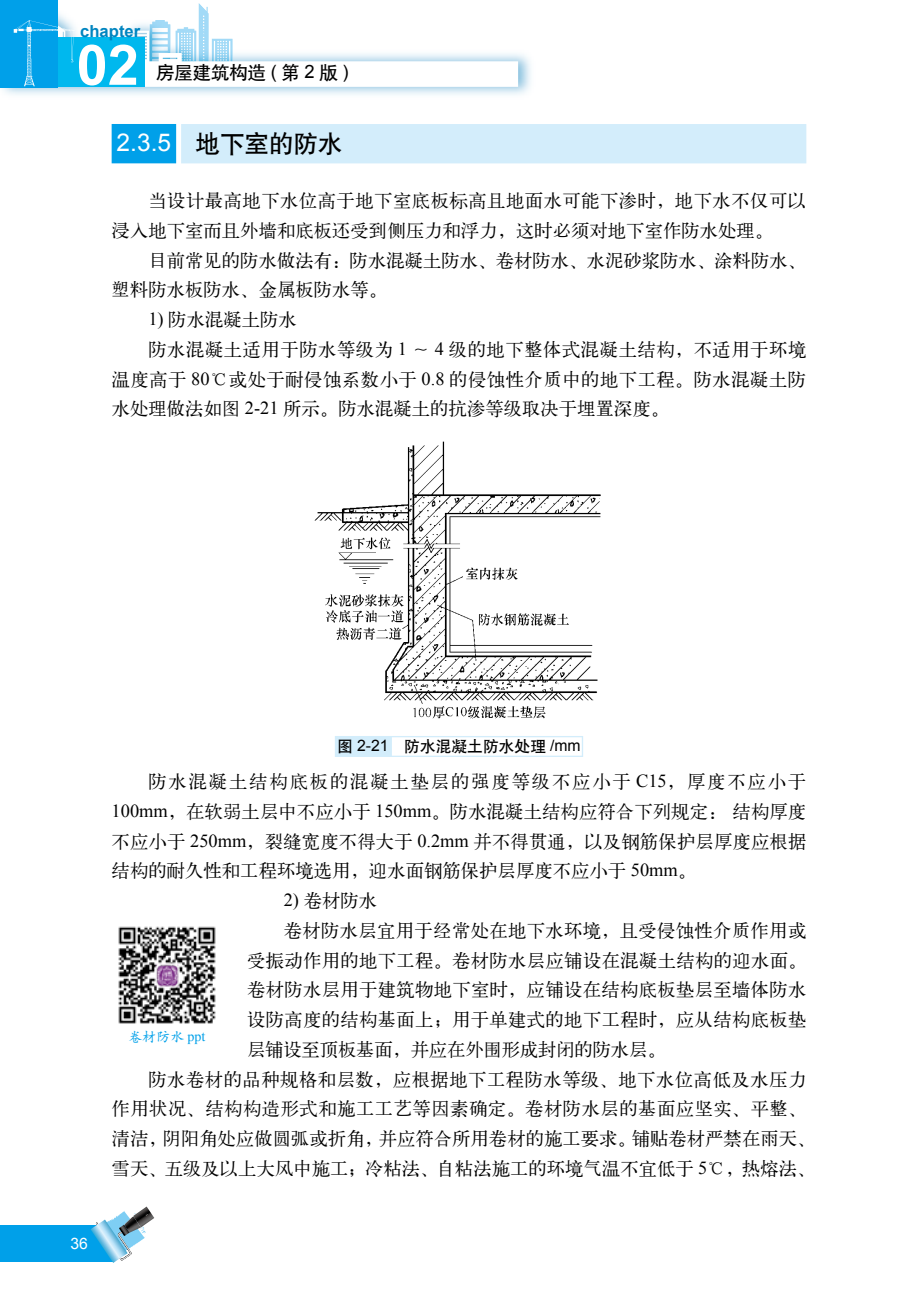
<style>
.page{position:relative;width:918px;height:1290px;background:#fff}
.page>*{position:absolute;margin:0;border:0;box-sizing:border-box;transform-origin:0 0}
.t1{font:700 56px "Arial";color:#fff}
.t2{font:24.5px "H Yb 1 gj";color:#000}
.t3{font:18.38px/29.8px "H Ya 1 gj";letter-spacing:.015em;color:#000}
.t4{font:18.38px "H Ya 1 gj";letter-spacing:-.01em;color:#000}
.t5{font:18.38px "H Yb 1 gj";color:#000}
.t6{font:700 16.62px "Arial";color:#0085c0}
.t7{font:15.75px "H Yb 1 gj";color:#000}
.t8{font:15.75px "Arial";color:#fff}
.t9{font:14px "H Yc 1 gj";color:#00a0e9}
.s1{font-family:"Arial"}
.s2{font-family:"Arial";color:#fff}
.s3{font-family:"Times New Roman"}
</style>
<div class="page">
<img style="left:0;top:54px;width:531px;height:41px">
<div style="left:0;top:0;width:58px;height:87px;background:#00a0e9"></div>
<svg style="left:13px;top:3px;width:505px;height:84px"></svg>
<div style="left:0;top:1225px;width:114px;height:37px;background:#00a0e9"></div>
<svg style="left:90px;top:1206px;width:64px;height:57px"></svg>
<div style="left:181px;top:124px;width:625px;height:39px;background:#d3edfb"></div>
<div style="left:112px;top:124px;width:64px;height:39px;background:#00a0e9"></div>
<div style="left:335px;top:736px;width:248px;height:21px;background:#d3edfb"></div>
<div style="left:392px;top:737px;width:190px;height:19px;background:#fff"></div>
<img style="left:314px;top:441px;width:287px;height:278px">
<img style="left:118px;top:926px;width:98px;height:98px">
<p class="t6" style="left:80px;top:20px;width:62px">chapter</p>
<h1 class="t1" style="left:77px;top:28px;width:64px">02</h1>
<p class="t5" style="left:156px;top:63px;width:194px">房屋建筑构造 <span class="s1">(</span> 第 <span class="s1">2</span> 版 <span class="s1">)</span></p>
<h2 class="t2" style="left:117px;top:131px;width:227px"><span class="s2">2.3.5</span>　地下室的防水</h2>
<p class="t3" style="left:112px;top:186px;width:696px;text-indent:37px">当设计最高地下水位高于地下室底板标高且地面水可能下渗时，地下水不仅可以浸入地下室而且外墙和底板还受到侧压力和浮力，这时必须对地下室作防水处理。</p>
<p class="t3" style="left:112px;top:245px;width:696px;text-indent:37px">目前常见的防水做法有：防水混凝土防水、卷材防水、水泥砂浆防水、涂料防水、塑料防水板防水、金属板防水等。</p>
<p class="t3" style="left:148px;top:305px;width:150px"><span class="s3">1)</span> 防水混凝土防水</p>
<p class="t3" style="left:148px;top:334px;width:659px">防水混凝土适用于防水等级为 <span class="s3">1</span> ～ <span class="s3">4</span> 级的地下整体式混凝土结构，不适用于环境</p>
<p class="t3" style="left:112px;top:364px;width:696px">温度高于 <span class="s3">80</span>℃或处于耐侵蚀系数小于 <span class="s3">0.8</span> 的侵蚀性介质中的地下工程。防水混凝土防</p>
<p class="t3" style="left:112px;top:394px;width:559px">水处理做法如图 <span class="s3">2-21</span> 所示。防水混凝土的抗渗等级取决于埋置深度。</p>
<p class="t8" style="left:71px;top:1233px;width:19px">36</p>
<p class="t7" style="left:337px;top:739px;width:245px">图 <span class="s1">2-21</span>　防水混凝土防水处理 <span class="s1">/mm</span></p>
<p class="t3" style="left:112px;top:767px;width:696px;text-align:justify;text-indent:37px">防水混凝土结构底板的混凝土垫层的强度等级不应小于 <span class="s3">C15</span>，厚度不应小于<span class="s3">100mm</span>，在软弱土层中不应小于 <span class="s3">150mm</span>。防水混凝土结构应符合下列规定：结构厚度不应小于 <span class="s3">250mm</span>，裂缝宽度不得大于 <span class="s3">0.2mm</span> 并不得贯通，以及钢筋保护层厚度应根据结构的耐久性和工程环境选用，迎水面钢筋保护层厚度不应小于 <span class="s3">50mm</span>。</p>
<p class="t3" style="left:284px;top:886px;width:95px"><span class="s3">2)</span> 卷材防水</p>
<p class="t3" style="left:284px;top:915px;width:524px">卷材防水层宜用于经常处在地下水环境，且受侵蚀性介质作用或</p>
<p class="t3" style="left:247px;top:945px;width:561px">受振动作用的地下工程。卷材防水层应铺设在混凝土结构的迎水面。</p>
<p class="t3" style="left:247px;top:975px;width:561px">卷材防水层用于建筑物地下室时，应铺设在结构底板垫层至墙体防水</p>
<p class="t3" style="left:247px;top:1005px;width:561px">设防高度的结构基面上；用于单建式的地下工程时，应从结构底板垫</p>
<p class="t4" style="left:247px;top:1040px;width:420px">层铺设至顶板基面，并应在外围形成封闭的防水层。</p>
<p class="t3" style="left:148px;top:1064px;width:659px">防水卷材的品种规格和层数，应根据地下工程防水等级、地下水位高低及水压力</p>
<p class="t3" style="left:112px;top:1094px;width:696px">作用状况、结构构造形式和施工工艺等因素确定。卷材防水层的基面应坚实、平整、</p>
<p class="t3" style="left:112px;top:1124px;width:705px">清洁，阴阳角处应做圆弧或折角，并应符合所用卷材的施工要求。铺贴卷材严禁在雨天、</p>
<p class="t3" style="left:112px;top:1153px;width:705px">雪天、五级及以上大风中施工；冷粘法、自粘法施工的环境气温不宜低于 <span class="s3">5</span>℃，热熔法、</p>
<p class="t9" style="left:128px;top:1030px;width:79px">卷材防水 <span class="s3">ppt</span></p>
</div>
